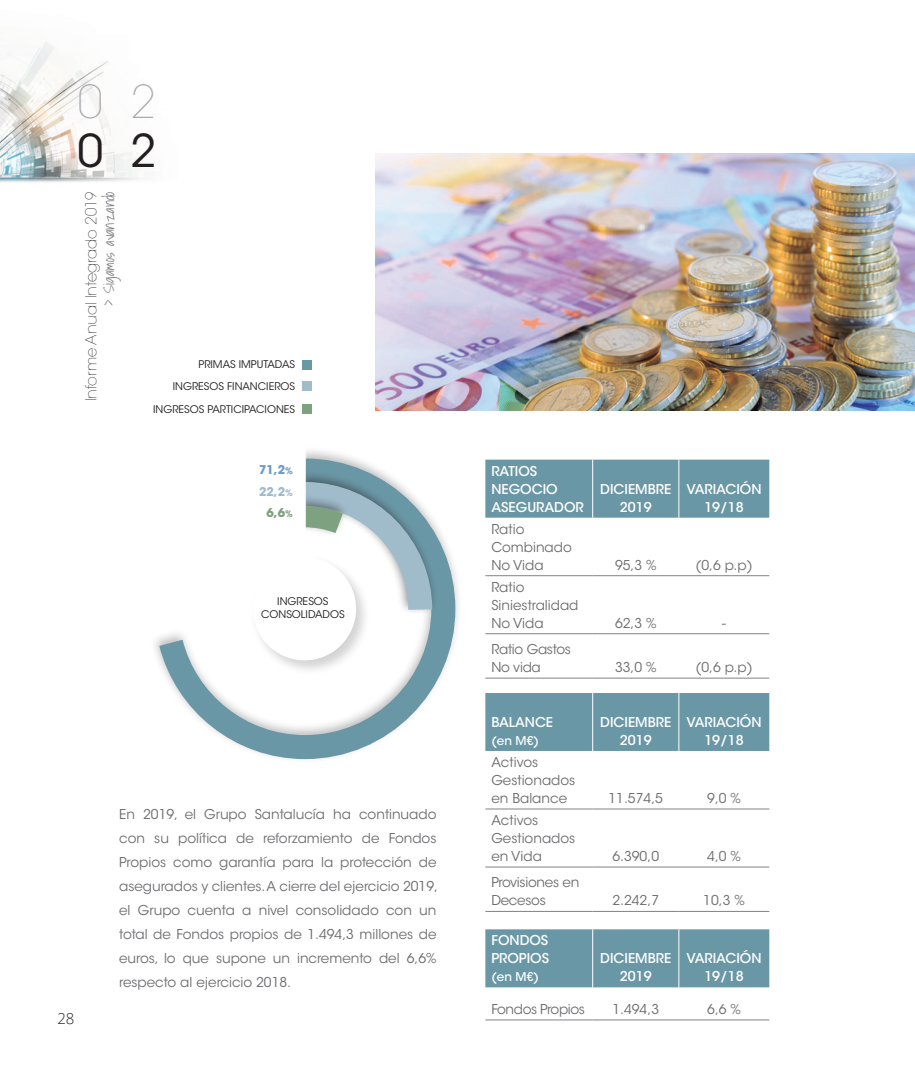
<style>
.page{position:relative;width:915px;height:1085px;background:#fff}
.page>*{position:absolute;margin:0;border:0;box-sizing:border-box;transform-origin:0 0}
.t1{font:200 45px "ITC Avant Garde Std";color:#a8a9ad}
.t2{font:45px "ITC Avant Garde Std";color:#231f20}
.t3{font:200 15px "ITC Avant Garde Std";color:#231f20}
.t4{font:300 15px "Shadows Into";color:#808285}
.t5{font:300 15px "Open Sans";color:#231f20}
.t6{font:13.5px/18px "ITC Avant Garde Std";color:#6c6d70}
.t7{font:500 13.5px/18px "ITC Avant Garde Std";color:#fff;text-align:center}
.t8{font:13.5px/18px "ITC Avant Garde Std";letter-spacing:-.02em;color:#6c6d70}
.t9{font:13.5px "ITC Avant Garde Std";letter-spacing:-.03em;color:#6c6d70}
.t10{font:500 12px "ITC Avant Garde Std";color:#fff}
.t11{font:700 12px "ITC Avant Garde Std";color:#6e9cc7}
.t12{font:700 12px "ITC Avant Garde Std";color:#a0bcca}
.t13{font:700 12px "ITC Avant Garde Std";color:#7ea180}
.t14{font:10.5px/22.5px "ITC Avant Garde Std";color:#231f20;text-align:center}
.s1{font-size:9px}
</style>
<div class="page">
<img style="left:0;top:42px;width:148px;height:140px">
<img style="left:375px;top:153px;width:539px;height:257px">
<div style="left:485px;top:459px;width:284px;height:58px;background:#6a97a6"></div>
<hr style="left:485px;top:575px;width:107px;height:1px;background:#808285">
<hr style="left:592px;top:575px;width:86px;height:1px;background:#808285">
<hr style="left:678px;top:575px;width:91px;height:1px;background:#808285">
<hr style="left:485px;top:633px;width:107px;height:1px;background:#808285">
<hr style="left:592px;top:633px;width:86px;height:1px;background:#808285">
<hr style="left:678px;top:633px;width:91px;height:1px;background:#808285">
<hr style="left:485px;top:677px;width:107px;height:1px;background:#808285">
<hr style="left:592px;top:677px;width:86px;height:1px;background:#808285">
<hr style="left:678px;top:677px;width:91px;height:1px;background:#808285">
<hr style="left:592px;top:459px;width:1px;height:58px;background:#fff">
<hr style="left:678px;top:459px;width:1px;height:58px;background:#fff">
<div style="left:485px;top:693px;width:284px;height:57px;background:#6a97a6"></div>
<hr style="left:485px;top:808px;width:107px;height:1px;background:#808285">
<hr style="left:592px;top:808px;width:86px;height:1px;background:#808285">
<hr style="left:678px;top:808px;width:91px;height:1px;background:#808285">
<hr style="left:485px;top:866px;width:107px;height:1px;background:#808285">
<hr style="left:592px;top:866px;width:86px;height:1px;background:#808285">
<hr style="left:678px;top:866px;width:91px;height:1px;background:#808285">
<hr style="left:485px;top:911px;width:107px;height:1px;background:#808285">
<hr style="left:592px;top:911px;width:86px;height:1px;background:#808285">
<hr style="left:678px;top:911px;width:91px;height:1px;background:#808285">
<hr style="left:592px;top:693px;width:1px;height:57px;background:#fff">
<hr style="left:678px;top:693px;width:1px;height:57px;background:#fff">
<div style="left:485px;top:929px;width:284px;height:58px;background:#6a97a6"></div>
<hr style="left:485px;top:1019px;width:107px;height:1px;background:#808285">
<hr style="left:592px;top:1019px;width:86px;height:1px;background:#808285">
<hr style="left:678px;top:1019px;width:91px;height:1px;background:#808285">
<hr style="left:592px;top:929px;width:1px;height:58px;background:#fff">
<hr style="left:678px;top:929px;width:1px;height:58px;background:#fff">
<svg style="left:155px;top:450px;width:303px;height:310px"></svg>
<div style="left:250px;top:554px;width:121px;height:121px;background:#231f20;opacity:.2"></div>
<div style="left:253px;top:557px;width:103px;height:103px;background:#fff;border-radius:50%"></div>
<svg style="left:306px;top:469px;width:138px;height:164px"></svg>
<div style="left:271px;top:445px;width:35px;height:120px;background:#fff"></div>
<div style="left:303px;top:360px;width:9px;height:9px;background:#6a97a6"></div>
<div style="left:303px;top:381px;width:9px;height:10px;background:#a0bcca"></div>
<div style="left:303px;top:404px;width:9px;height:10px;background:#7ea180"></div>
<h1 class="t1" style="left:78px;top:76px;width:26px">0</h1>
<h1 class="t2" style="left:77px;top:123px;width:27px">0</h1>
<p class="t3" style="left:82px;top:401px;width:211px;rotate:-90deg">Informe Anual Integrado 2019</p>
<p class="t4" style="left:97px;top:306px;width:116px;rotate:-90deg">&gt; Sigamos avanzando</p>
<h1 class="t1" style="left:130px;top:76px;width:26px">2</h1>
<h1 class="t2" style="left:130px;top:123px;width:27px">2</h1>
<p class="t14" style="left:153px;top:353px;width:143px;text-align:right">PRIMAS IMPUTADAS<br>INGRESOS FINANCIEROS<br>INGRESOS PARTICIPACIONES</p>
<p class="t11" style="left:259px;top:462px;width:35px">71,2<span class="s1">%</span></p>
<p class="t13" style="left:266px;top:504px;width:28px">6,6<span class="s1">%</span></p>
<p class="t12" style="left:259px;top:483px;width:35px">22,2<span class="s1">%</span></p>
<p class="t14" style="left:261px;top:595px;width:85px;line-height:12.6px">INGRESOS<br>CONSOLIDADOS</p>
<p class="t5" style="left:57px;top:1008px;width:19px">28</p>
<p class="t6" style="left:119px;top:802px;width:320px;line-height:24px;text-align:justify">En 2019, el Grupo Santalucía ha continuado con su política de reforzamiento de Fondos Propios como garantía para la protección de asegurados y clientes. A cierre del ejercicio 2019, el Grupo cuenta a nivel consolidado con un total de Fondos propios de 1.494,3 millones de euros, lo que supone un incremento del 6,6% respecto al ejercicio 2018.</p>
<p class="t7" style="left:491px;top:461px;width:94px;text-align:left">RATIOS<br>NEGOCIO<br>ASEGURADOR</p>
<p class="t6" style="left:491px;top:520px;width:82px">Ratio<br>Combinado<br>No Vida</p>
<p class="t6" style="left:491px;top:578px;width:89px">Ratio<br>Siniestralidad<br>No Vida</p>
<p class="t8" style="left:491px;top:640px;width:81px">Ratio Gastos<br>No vida</p>
<p class="t7" style="left:491px;top:713px;width:63px">BALANCE</p>
<p class="t10" style="left:491px;top:733px;width:49px">(en M€)</p>
<p class="t6" style="left:491px;top:753px;width:85px">Activos<br>Gestionados en Balance</p>
<p class="t6" style="left:491px;top:811px;width:85px">Activos<br>Gestionados en Vida</p>
<p class="t8" style="left:491px;top:873px;width:90px">Provisiones en<br>Decesos</p>
<p class="t7" style="left:491px;top:931px;width:59px;text-align:left">FONDOS<br>PROPIOS</p>
<p class="t10" style="left:491px;top:969px;width:49px">(en M€)</p>
<p class="t7" style="left:600px;top:479px;width:73px">DICIEMBRE<br>2019</p>
<p class="t7" style="left:686px;top:479px;width:76px">VARIACIÓN<br>19/18</p>
<p class="t6" style="left:614px;top:556px;width:43px">95,3 %</p>
<p class="t6" style="left:695px;top:556px;width:59px">(0,6 p.p)</p>
<p class="t6" style="left:614px;top:614px;width:43px">62,3 %</p>
<p class="t6" style="left:722px;top:614px;width:5px">-</p>
<p class="t6" style="left:614px;top:658px;width:43px">33,0 %</p>
<p class="t6" style="left:695px;top:658px;width:59px">(0,6 p.p)</p>
<p class="t7" style="left:600px;top:713px;width:73px">DICIEMBRE<br>2019</p>
<p class="t7" style="left:686px;top:713px;width:76px">VARIACIÓN<br>19/18</p>
<p class="t6" style="left:608px;top:789px;width:56px">11.574,5</p>
<p class="t6" style="left:707px;top:789px;width:35px">9,0 %</p>
<p class="t6" style="left:612px;top:847px;width:48px">6.390,0</p>
<p class="t6" style="left:707px;top:847px;width:35px">4,0 %</p>
<p class="t6" style="left:612px;top:891px;width:48px">2.242,7</p>
<p class="t6" style="left:703px;top:891px;width:43px">10,3 %</p>
<p class="t7" style="left:600px;top:949px;width:73px">DICIEMBRE<br>2019</p>
<p class="t7" style="left:686px;top:949px;width:76px">VARIACIÓN<br>19/18</p>
<p class="t9" style="left:491px;top:1000px;width:95px">Fondos Propios</p>
<p class="t6" style="left:612px;top:1000px;width:48px">1.494,3</p>
<p class="t6" style="left:707px;top:1000px;width:35px">6,6 %</p>
</div>
